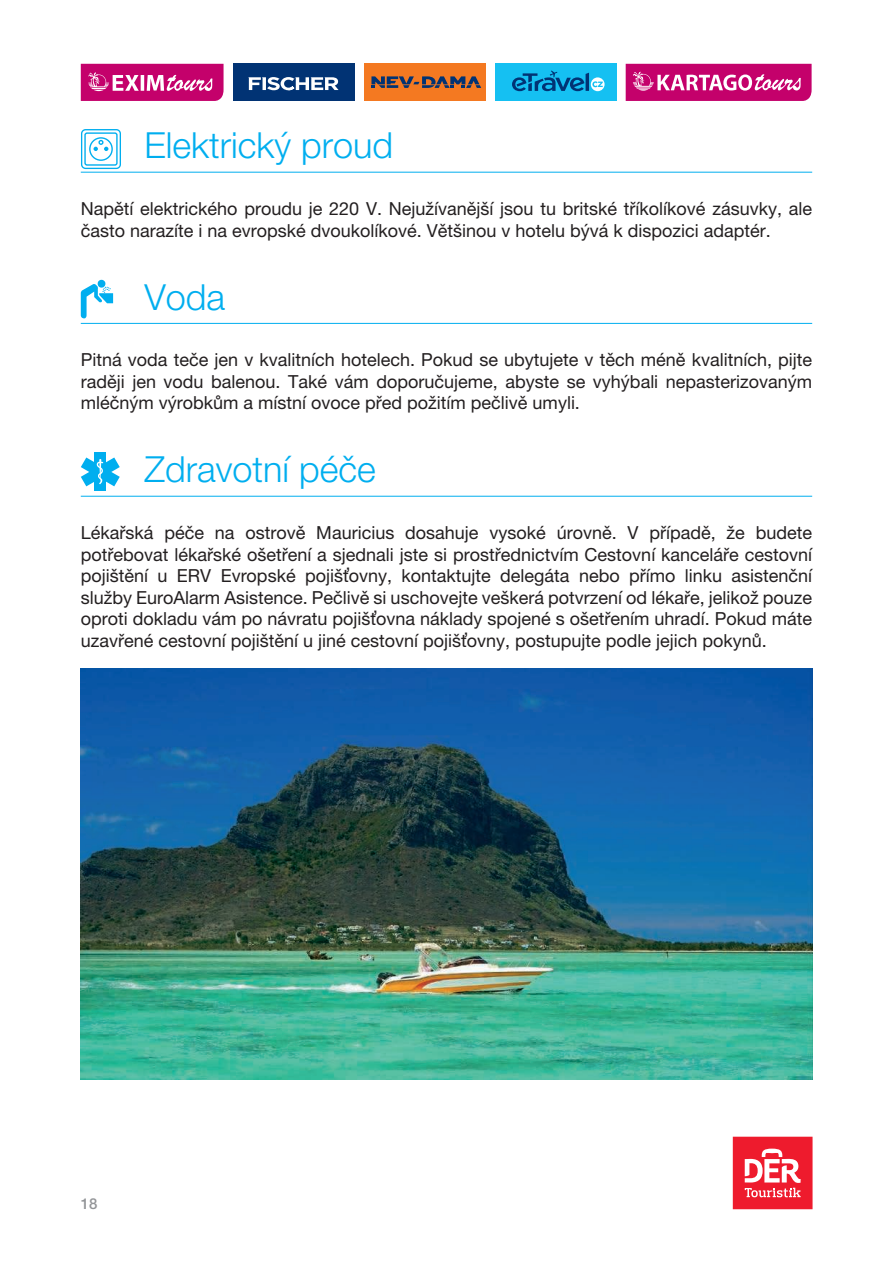
<style>
.page{position:relative;width:893px;height:1263px;background:#fff}
.page>*{position:absolute;margin:0;border:0;box-sizing:border-box;transform-origin:0 0}
.t1{font:300 36px "Helvetica Neue CE";color:#00aeef}
.t2{font:18px/21.6px "Helvetica Neue CE";color:#231f20;text-align:justify}
.t3{font:500 15px "Helvetica Neue CE";color:#939598}
</style>
<div class="page">
<div style="left:233px;top:64px;width:121px;height:37px;background:#013374"></div>
<svg style="left:248px;top:77px;width:91px;height:13px"></svg>
<div style="left:364px;top:64px;width:121px;height:37px;background:#f47921"></div>
<svg style="left:371px;top:76px;width:110px;height:12px"></svg>
<div style="left:495px;top:64px;width:121px;height:37px;background:#15c0f2"></div>
<svg style="left:512px;top:71px;width:93px;height:20px"></svg>
<svg style="left:81px;top:64px;width:143px;height:37px;background:#cd2b83"></svg>
<svg style="left:626px;top:64px;width:186px;height:37px;background:#ce2c84"></svg>
<div style="left:733px;top:1137px;width:79px;height:72px;background:#ee1b2d"></div>
<svg style="left:745px;top:1148px;width:56px;height:49px"></svg>
<hr style="left:81px;top:172px;width:731px;height:1px;background:#00aeef">
<hr style="left:81px;top:323px;width:731px;height:1px;background:#00aeef">
<hr style="left:81px;top:496px;width:731px;height:1px;background:#00aeef">
<div style="left:81px;top:129px;width:40px;height:40px;border:1px solid #00aeef;border-radius:4px"></div>
<div style="left:89px;top:137px;width:24px;height:24px;border:1px solid #00aeef;border-radius:50%"></div>
<div style="left:84px;top:132px;width:34px;height:34px;border:1px solid #00aeef;border-radius:2px"></div>
<svg style="left:94px;top:140px;width:14px;height:11px"></svg>
<svg style="left:81px;top:280px;width:32px;height:38px"></svg>
<div style="left:95px;top:453px;width:11px;height:38px;background:#00aeef"></div>
<svg style="left:81px;top:457px;width:39px;height:29px"></svg>
<img style="left:81px;top:669px;width:731px;height:410px">
<h1 class="t1" style="left:145px;top:124px;width:250px">Elektrický proud</h1>
<p class="t2" style="left:81px;top:198px;width:733px">Napětí elektrického proudu je 220 V. Nejužívanější jsou tu britské tříkolíkové zásuvky, ale často narazíte i na evropské dvoukolíkové. Většinou v hotelu bývá k dispozici adaptér.</p>
<h1 class="t1" style="left:145px;top:275px;width:82px">Voda</h1>
<p class="t2" style="left:81px;top:349px;width:733px">Pitná voda teče jen v kvalitních hotelech. Pokud se ubytujete v těch méně kvalitních, pijte raději jen vodu balenou. Také vám doporučujeme, abyste se vyhýbali nepasterizovaným mléčným výrobkům a místní ovoce před požitím pečlivě umyli.</p>
<h1 class="t1" style="left:145px;top:448px;width:233px">Zdravotní péče</h1>
<p class="t2" style="left:81px;top:522px;width:733px">Lékařská péče na ostrově Mauricius dosahuje vysoké úrovně. V případě, že budete potřebovat lékařské ošetření a sjednali jste si prostřednictvím Cestovní kanceláře cestovní pojištění u ERV Evropské pojišťovny, kontaktujte delegáta nebo přímo linku asistenční služby EuroAlarm Asistence. Pečlivě si uschovejte veškerá potvrzení od lékaře, jelikož pouze oproti dokladu vám po návratu pojišťovna náklady spojené s ošetřením uhradí. Pokud máte uzavřené cestovní pojištění u jiné cestovní pojišťovny, postupujte podle jejich pokynů.</p>
<p class="t3" style="left:81px;top:1194px;width:18px">18</p>
</div>
